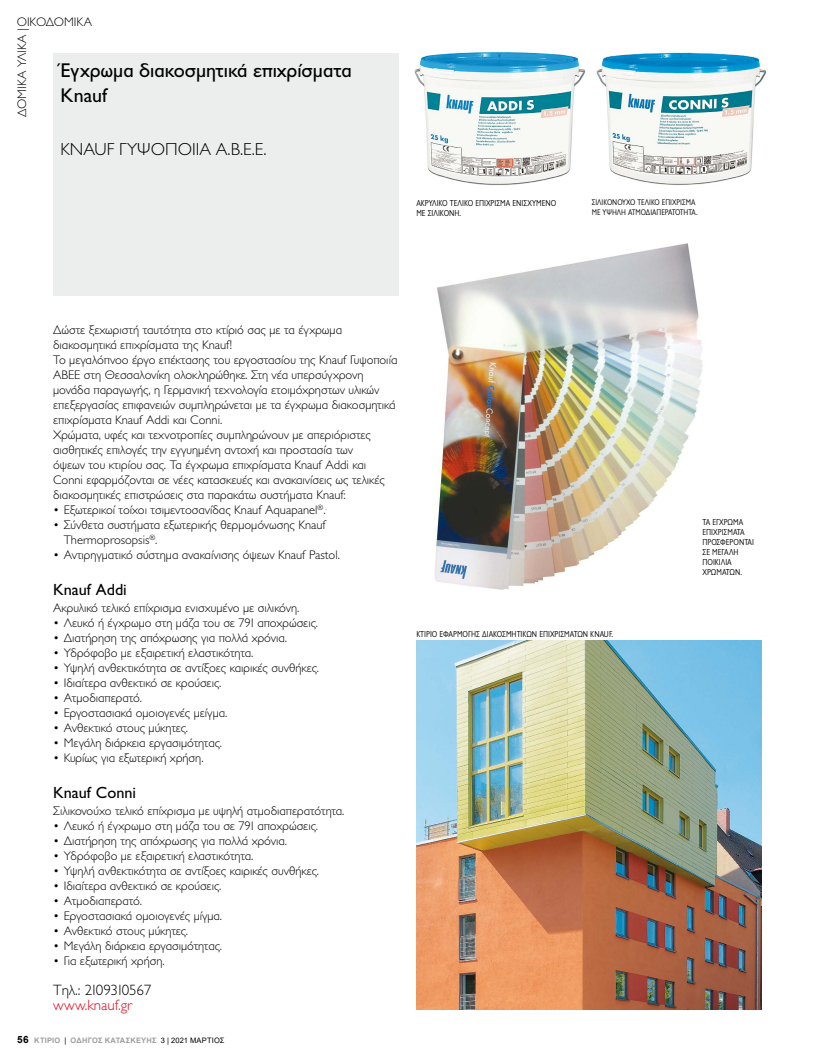
<style>
.page{position:relative;width:815px;height:1063px;background:#fff}
.page>*{position:absolute;margin:0;border:0;box-sizing:border-box;transform-origin:0 0}
.t1{font:20px/25px "Gill Sans Hel";color:#000}
.t2{font:300 17.5px "Gill Sans Hel";color:#000}
.t3{font:16.25px "Gill Sans Hel";color:#000}
.t4{font:300 15px "Gill Sans Hel";color:#000}
.t5{font:300 15px "Gill Sans Hel";color:#e2001a}
.t6{font:300 12.5px/15px "Gill Sans Hel";color:#000}
.t7{font:8.75px/10px "Gill Sans Hel Sem Con OS Regular";color:#000}
.t8{font:8.38px/9.6px "Gill Sans Hel Sem Con OS Regular";color:#000}
.t9{font:700 7.5px "Arial";letter-spacing:.025em;color:#9c9e9f}
.s1{font-size:10px;color:#000}
.s2{font-weight:400;color:#000}
</style>
<div class="page">
<div style="left:53px;top:53px;width:346px;height:243px;background:#eceded"></div>
<img style="left:414px;top:52px;width:172px;height:133px">
<img style="left:434px;top:243px;width:269px;height:347px">
<img style="left:416px;top:641px;width:346px;height:369px">
<img style="left:596px;top:52px;width:171px;height:133px">
<p class="t6" style="left:17px;top:15px;width:77px">ΟΙΚΟΔΟΜΙΚΑ</p>
<h1 class="t1" style="left:61px;top:58px;width:293px">Έγχρωμα διακοσμητικά επιχρίσματα<br>Knauf</h1>
<p class="t6" style="left:15px;top:117px;width:90px;rotate:-90deg">ΔΟΜΙΚΑ ΥΛΙΚΑ |</p>
<h2 class="t2" style="left:61px;top:139px;width:208px">KNAUF ΓΥΨΟΠΟΙΙΑ A.B.E.E.</h2>
<p class="t7" style="left:416px;top:198px;width:141px">ΑΚΡΥΛΙΚΟ ΤΕΛΙΚΟ ΕΠΙΧΡΙΣΜΑ ΕΝΙΣΧΥΜΕΝΟ<br>ΜΕ ΣΙΛΙΚΟΝΗ.</p>
<p class="t8" style="left:592px;top:198px;width:107px">ΣΙΛΙΚΟΝΟΥΧΟ ΤΕΛΙΚΟ ΕΠΙΧΡΙΣΜΑ<br>ΜΕ ΥΨΗΛΗ ΑΤΜΟΔΙΑΠΕΡΑΤΟΤΗΤΑ.</p>
<p class="t6" style="left:53px;top:323px;width:346px">Δώστε ξεχωριστή ταυτότητα στο κτίριό σας με τα έγχρωμα διακοσμητικά επιχρίσματα της Knauf!<br>Το μεγαλόπνοο έργο επέκτασης του εργοστασίου της Knauf Γυψοποιία ΑΒΕΕ στη Θεσσαλονίκη ολοκληρώθηκε. Στη νέα υπερσύγχρονη μονάδα παραγωγής, η Γερμανική τεχνολογία ετοιμόχρηστων υλικών επεξεργασίας επιφανειών συμπληρώνεται με τα έγχρωμα διακοσμητικά επιχρίσματα Knauf Addi και Conni.<br>Χρώματα, υφές και τεχνοτροπίες συμπληρώνουν με απεριόριστες αισθητικές επιλογές την εγγυημένη αντοχή και προστασία των<br>όψεων του κτιρίου σας. Τα έγχρωμα επιχρίσματα Knauf Addi και Conni εφαρμόζονται σε νέες κατασκευές και ανακαινίσεις ως τελικές διακοσμητικές επιστρώσεις στα παρακάτω συστήματα Knauf:</p>
<p class="t6" style="left:53px;top:503px;width:275px">• Εξωτερικοί τοίχοι τσιμεντοσανίδας Knauf Aquapanel<sup>®</sup>.<sup>.</sup></p>
<p class="t6" style="left:64px;top:518px;width:263px;text-indent:-11px">• Σύνθετα συστήματα εξωτερικής θερμομόνωσης Knauf<br>Thermoprosopsis<sup>®</sup>.</p>
<p class="t6" style="left:53px;top:548px;width:288px">• Αντιρηγματικό σύστημα ανακαίνισης όψεων Knauf Pastol.</p>
<h3 class="t3" style="left:53px;top:581px;width:75px">Knauf Addi</h3>
<p class="t6" style="left:53px;top:600px;width:248px">Ακρυλικό τελικό επίχρισµα ενισχυµένο µε σιλικόνη.</p>
<p class="t6" style="left:53px;top:615px;width:266px">• Λευκό ή έγχρωµο στη µάζα του σε 791 αποχρώσεις.</p>
<p class="t6" style="left:53px;top:630px;width:235px">• Διατήρηση της απόχρωσης για πολλά χρόνια.</p>
<p class="t6" style="left:53px;top:645px;width:202px">• Υδρόφοβο µε εξαιρετική ελαστικότητα.</p>
<p class="t6" style="left:53px;top:660px;width:267px">• Υψηλή ανθεκτικότητα σε αντίξοες καιρικές συνθήκες.</p>
<p class="t6" style="left:53px;top:675px;width:170px">• Ιδιαίτερα ανθεκτικό σε κρούσεις.</p>
<p class="t6" style="left:53px;top:690px;width:90px">• Ατµοδιαπερατό.</p>
<p class="t6" style="left:53px;top:705px;width:176px">• Εργοστασιακά οµοιογενές µείγµα.</p>
<p class="t6" style="left:53px;top:720px;width:136px">• Ανθεκτικό στους µύκητες.</p>
<p class="t6" style="left:53px;top:735px;width:170px">• Μεγάλη διάρκεια εργασιµότητας.</p>
<p class="t6" style="left:53px;top:750px;width:152px">• Κυρίως για εξωτερική χρήση.</p>
<h3 class="t3" style="left:53px;top:784px;width:85px">Knauf Conni</h3>
<p class="t6" style="left:53px;top:803px;width:293px">Σιλικονούχο τελικό επίχρισµα µε υψηλή ατµοδιαπερατότητα.</p>
<p class="t6" style="left:53px;top:818px;width:266px">• Λευκό ή έγχρωμο στη μάζα του σε 791 αποχρώσεις.</p>
<p class="t6" style="left:53px;top:833px;width:235px">• Διατήρηση της απόχρωσης για πολλά χρόνια.</p>
<p class="t6" style="left:53px;top:848px;width:202px">• Υδρόφοβο με εξαιρετική ελαστικότητα.</p>
<p class="t6" style="left:53px;top:863px;width:267px">• Υψηλή ανθεκτικότητα σε αντίξοες καιρικές συνθήκες.</p>
<p class="t6" style="left:53px;top:878px;width:170px">• Ιδιαίτερα ανθεκτικό σε κρούσεις.</p>
<p class="t6" style="left:53px;top:893px;width:90px">• Ατμοδιαπερατό.</p>
<p class="t6" style="left:53px;top:908px;width:171px">• Εργοστασιακά ομοιογενές μίγμα.</p>
<p class="t6" style="left:53px;top:923px;width:136px">• Ανθεκτικό στους μύκητες.</p>
<p class="t6" style="left:53px;top:938px;width:170px">• Μεγάλη διάρκεια εργασιμότητας.</p>
<p class="t6" style="left:53px;top:953px;width:113px">• Για εξωτερική χρήση.</p>
<p class="t4" style="left:53px;top:981px;width:100px">Tηλ.: 2109310567</p>
<p class="t5" style="left:53px;top:996px;width:81px">www.knauf.gr</p>
<p class="t9" style="left:17px;top:1035px;width:209px"><span class="s1">56</span> ΚΤΙΡΙΟ <span class="s2">|</span> ΟΔΗΓΟΣ ΚΑΤΑΣΚΕΥΗΣ <span class="s2">3 | 2021 ΜΑΡΤΙΟΣ</span></p>
<p class="t7" style="left:416px;top:629px;width:198px">ΚΤΙΡΙΟ ΕΦΑΡΜΟΓΗΣ ΔΙΑΚΟΣΜΗΤΙΚΩΝ ΕΠΙΧΡΙΣΜΑΤΩΝ KNAUF.</p>
<p class="t7" style="left:702px;top:517px;width:53px">ΤΑ ΕΓΧΡΩΜΑ<br>ΕΠΙΧΡΙΣΜΑΤΑ<br>ΠΡΟΣΦΕΡΟΝΤΑΙ<br>ΣΕ ΜΕΓΑΛΗ<br>ΠΟΙΚΙΛΙΑ<br>ΧΡΩΜΑΤΩΝ.</p>
</div>
